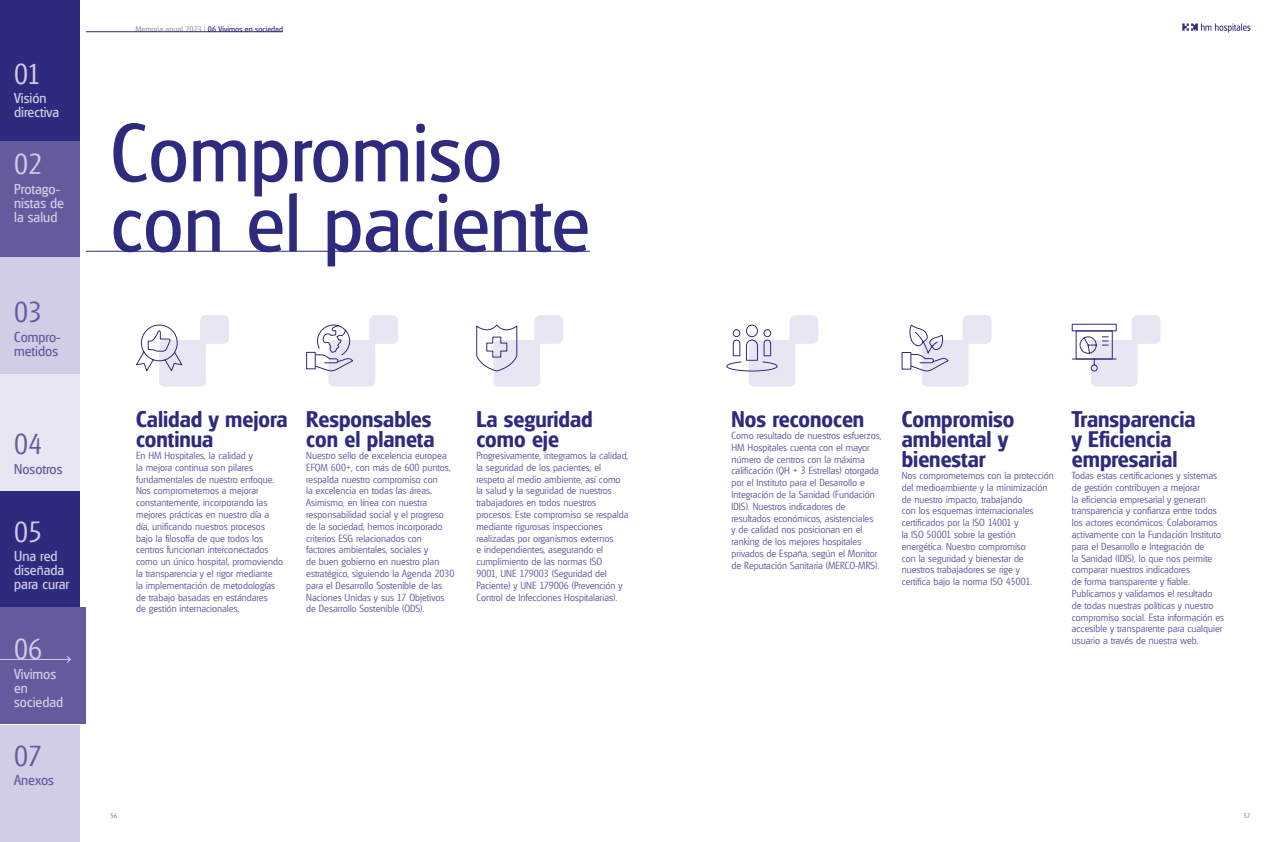
<style>
.page{position:relative;width:1276px;height:842px;background:#fff}
.page>*{position:absolute;margin:0;border:0;box-sizing:border-box;transform-origin:0 0}
.t1{font:80px/70px "Glasgow";color:#2e2a7e}
.t2{font:300 28px "Glasgow";color:#d1cde6}
.t3{font:300 28px "Glasgow";color:#665a9f}
.t4{font:700 22px/20px "Glasgow";color:#2e2a7e}
.t5{font:14px/14px "Glasgow";color:#d1cde6}
.t6{font:14px/14px "Glasgow";color:#665a9f}
.t7{font:300 10px/11.8px "Glasgow";color:#665a9f}
.t8{font:8px "Glasgow";color:#2e2a7e}
.t9{font:300 6.5px "Glasgow";color:#706f6f}
.s1{color:#a19b99}
</style>
<div class="page">
<hr style="left:77px;top:251px;width:513px;height:1px;background:#2e2a7e">
<svg style="left:136px;top:315px;width:93px;height:72px"></svg>
<div style="left:306px;top:352px;width:9px;height:17px;border:1px solid #2e2a7e"></div>
<svg style="left:314px;top:315px;width:84px;height:72px"></svg>
<svg style="left:476px;top:315px;width:87px;height:72px"></svg>
<svg style="left:909px;top:315px;width:82px;height:72px"></svg>
<div style="left:1071px;top:324px;width:45px;height:7px;border:1px solid #2e2a7e"></div>
<hr style="left:1072px;top:359px;width:44px;height:1px;background:#2e2a7e">
<svg style="left:1075px;top:315px;width:85px;height:72px"></svg>
<svg style="left:726px;top:315px;width:92px;height:72px"></svg>
<svg style="left:1182px;top:23px;width:68px;height:10px"></svg>
<hr style="left:85px;top:32px;width:198px;height:1px;background:#2e2a7e">
<div style="left:0;top:0;width:85px;height:842px;background:linear-gradient(to right,#fff,#fff)"></div>
<div style="left:0;top:0;width:79px;height:141px;background:#2e2a7e"></div>
<div style="left:0;top:491px;width:79px;height:116px;background:#2e2a7e"></div>
<div style="left:0;top:141px;width:79px;height:117px;background:#665a9f"></div>
<div style="left:0;top:607px;width:85px;height:117px;background:#665a9f"></div>
<div style="left:0;top:258px;width:79px;height:116px;background:#d1cde6"></div>
<div style="left:0;top:725px;width:79px;height:117px;background:#d1cde6"></div>
<div style="left:0;top:374px;width:79px;height:117px;background:#e8e6f3"></div>
<hr style="left:0;top:659px;width:70px;height:1px;background:#d1cde6">
<svg style="left:66px;top:656px;width:5px;height:7px"></svg>
<h2 class="t2" style="left:14px;top:57px;width:28px">01</h2>
<h3 class="t5" style="left:14px;top:91px;width:46px">Visión directiva</h3>
<h2 class="t2" style="left:14px;top:148px;width:30px">02</h2>
<h3 class="t5" style="left:14px;top:182px;width:51px">Protago&shy;nistas de la salud</h3>
<h2 class="t3" style="left:14px;top:296px;width:30px">03</h2>
<h3 class="t6" style="left:14px;top:330px;width:48px">Compro&shy;metidos</h3>
<h2 class="t3" style="left:14px;top:427px;width:30px">04</h2>
<h3 class="t6" style="left:14px;top:461px;width:50px">Nosotros</h3>
<h2 class="t2" style="left:14px;top:515px;width:30px">05</h2>
<h3 class="t5" style="left:14px;top:549px;width:57px">Una red diseñada para curar</h3>
<h2 class="t2" style="left:14px;top:632px;width:30px">06</h2>
<h3 class="t5" style="left:14px;top:667px;width:51px">Vivimos en sociedad</h3>
<h2 class="t3" style="left:14px;top:739px;width:30px">07</h2>
<h3 class="t6" style="left:14px;top:773px;width:41px">Anexos</h3>
<p class="t8" style="left:135px;top:24px;width:149px"><span class="s1">Memoria anual 2023 |</span> 06 Vivimos en sociedad</p>
<h1 class="t1" style="left:111px;top:117px;width:481px">Compromiso con el paciente</h1>
<h3 class="t4" style="left:136px;top:409px;width:153px">Calidad y mejora continua</h3>
<p class="t7" style="left:136px;top:449px;width:148px">En HM Hospitales, la calidad y<br>la mejora continua son pilares fundamentales de nuestro enfoque.<br>Nos comprometemos a mejorar constantemente, incorporando las mejores prácticas en nuestro día a día, unificando nuestros procesos bajo la filosofía de que todos los centros funcionan interconectados como un único hospital, promoviendo la transparencia y el rigor mediante<br>la implementación de metodologías de trabajo basadas en estándares<br>de gestión internacionales.</p>
<h3 class="t4" style="left:306px;top:409px;width:130px">Responsables con el planeta</h3>
<p class="t7" style="left:306px;top:449px;width:150px">Nuestro sello de excelencia europea EFQM 600+, con más de 600 puntos, respalda nuestro compromiso con<br>la excelencia en todas las áreas.<br>Asimismo, en línea con nuestra responsabilidad social y el progreso de la sociedad, hemos incorporado criterios ESG relacionados con<br>factores ambientales, sociales y<br>de buen gobierno en nuestro plan estratégico, siguiendo la Agenda 2030 para el Desarrollo Sostenible de las Naciones Unidas y sus 17 Objetivos de Desarrollo Sostenible (ODS).</p>
<h3 class="t4" style="left:476px;top:409px;width:118px">La seguridad como eje</h3>
<p class="t7" style="left:476px;top:449px;width:154px">Progresivamente, integramos la calidad, la seguridad de los pacientes, el respeto al medio ambiente, así como la salud y la seguridad de nuestros trabajadores en todos nuestros procesos. Este compromiso se respalda mediante rigurosas inspecciones realizadas por organismos externos<br>e independientes, asegurando el cumplimiento de las normas ISO<br>9001, UNE 179003 (Seguridad del Paciente) y UNE 179006 (Prevención y Control de Infecciones Hospitalarias).</p>
<p class="t9" style="left:111px;top:812px;width:8px">56</p>
<h3 class="t4" style="left:731px;top:409px;width:134px">Nos reconocen</h3>
<p class="t7" style="left:731px;top:429px;width:151px">Como resultado de nuestros esfuerzos, HM Hospitales cuenta con el mayor número de centros con la máxima calificación (QH + 3 Estrellas) otorgada por el Instituto para el Desarrollo e Integración de la Sanidad (Fundación IDIS). Nuestros indicadores de resultados económicos, asistenciales<br>y de calidad nos posicionan en el ranking de los mejores hospitales privados de España, según el Monitor de Reputación Sanitaria (MERCO-MRS).</p>
<h3 class="t4" style="left:901px;top:409px;width:114px">Compromiso ambiental y bienestar</h3>
<p class="t7" style="left:901px;top:469px;width:154px">Nos comprometemos con la protección del medioambiente y la minimización de nuestro impacto, trabajando<br>con los esquemas internacionales certificados por la ISO 14001 y<br>la ISO 50001 sobre la gestión energética. Nuestro compromiso<br>con la seguridad y bienestar de nuestros trabajadores se rige y<br>certifica bajo la norma ISO 45001.</p>
<h3 class="t4" style="left:1071px;top:409px;width:125px">Transparencia y Eficiencia empresarial</h3>
<p class="t7" style="left:1071px;top:469px;width:154px">Todas estas certificaciones y sistemas de gestión contribuyen a mejorar<br>la eficiencia empresarial y generan transparencia y confianza entre todos los actores económicos. Colaboramos activamente con la Fundación Instituto para el Desarrollo e Integración de<br>la Sanidad (IDIS), lo que nos permite comparar nuestros indicadores<br>de forma transparente y fiable.<br>Publicamos y validamos el resultado de todas nuestras políticas y nuestro compromiso social. Esta información es accesible y transparente para cualquier usuario a través de nuestra web.</p>
<p class="t9" style="left:1244px;top:812px;width:8px">57</p>
</div>
